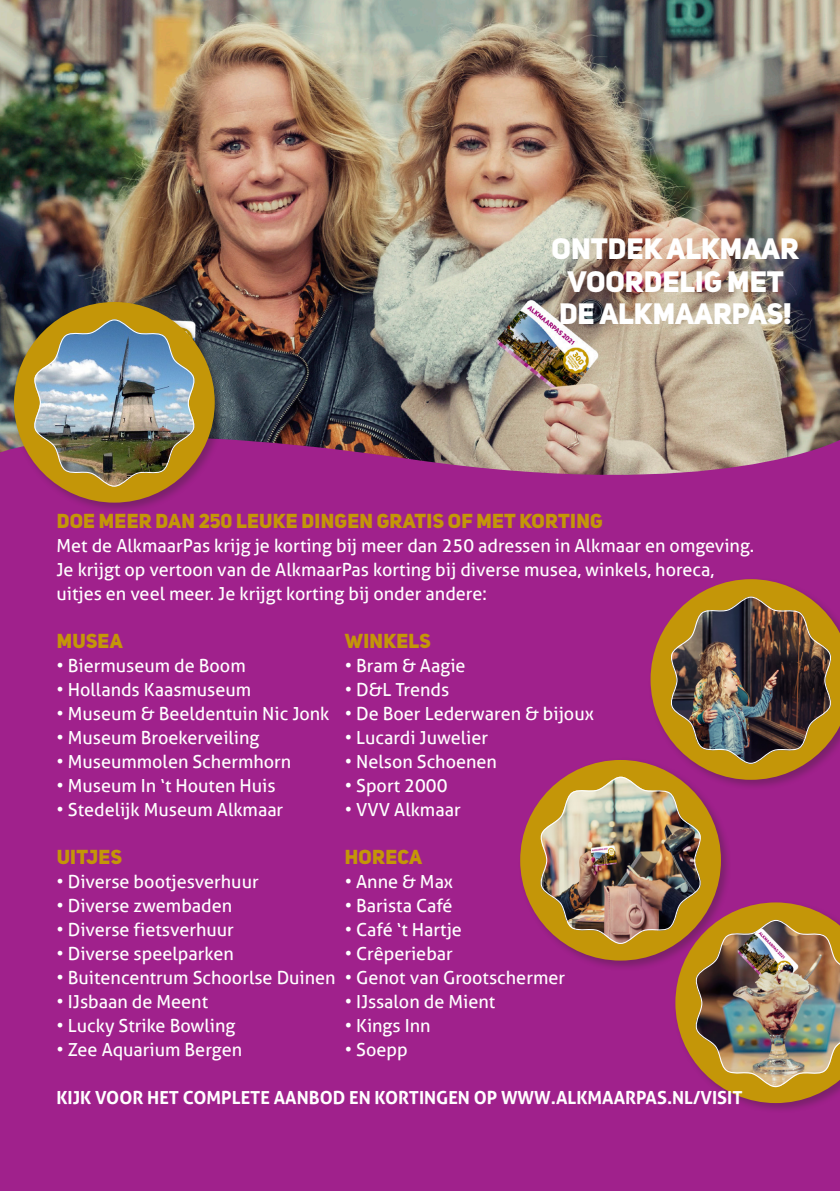
<style>
.page{position:relative;width:840px;height:1191px;background:#fff}
.page>*{position:absolute;margin:0;border:0;box-sizing:border-box;transform-origin:0 0}
.grote_kop_light_paar{font:800 29.2px "Uni Sans";color:#fff}
.Tussenkop_zwart{font:800 20px "Uni Sans";letter-spacing:.015em;color:#c49608}
.Bodytekst{font:800 20px "Uni Sans";letter-spacing:.015em;color:#c49608}
.Bodytekst-2{font:18px/24px "Aller";color:#fff}
.Bodytekst-3{font:700 18px "Aller";color:#fff}
</style>
<div class="page">
<img style="left:0;top:0;width:839px;height:413px">
<div style="left:0;top:413px;width:839px;height:778px;background:#a0218c"></div>
<div style="left:672px;top:900px;width:167px;height:213px;background:#231f20;opacity:.3"></div>
<div style="left:11px;top:299px;width:214px;height:214px;background:#231f20;opacity:.3"></div>
<div style="left:14px;top:302px;width:201px;height:200px;background:#c49608;border-radius:50%"></div>
<img style="left:32px;top:319px;width:164px;height:168px">
<div style="left:517px;top:757px;width:214px;height:214px;background:#a0218c"></div>
<div style="left:520px;top:760px;width:200px;height:200px;background:#c49608;border-radius:50%"></div>
<img style="left:538px;top:579px;width:301px;height:524px">
<p class="grote_kop_light_paar" style="left:551px;top:230px;width:249px">ONTDEK ALKMAAR</p>
<p class="grote_kop_light_paar" style="left:567px;top:263px;width:218px">VOORDELIG MET</p>
<p class="grote_kop_light_paar" style="left:558px;top:295px;width:234px">DE ALKMAARPAS!</p>
<p class="Tussenkop_zwart" style="left:57px;top:508px;width:547px">DOE MEER DAN 250 LEUKE DINGEN GRATIS OF MET KORTING</p>
<p class="Bodytekst-2" style="left:56px;top:534px;width:698px">Met de AlkmaarPas krijg je korting bij meer dan 250 adressen in Alkmaar en omgeving.<br>Je krijgt op vertoon van de AlkmaarPas korting bij diverse musea, winkels, horeca, uitjes en veel meer. Je krijgt korting bij onder andere:</p>
<p class="Tussenkop_zwart" style="left:57px;top:628px;width:67px">MUSEA</p>
<p class="Tussenkop_zwart" style="left:344px;top:628px;width:88px">WINKELS</p>
<p class="Bodytekst-2" style="left:56px;top:654px;width:191px">• Biermuseum de Boom</p>
<p class="Bodytekst-2" style="left:344px;top:654px;width:122px">• Bram &amp; Aagie</p>
<p class="Bodytekst-2" style="left:56px;top:678px;width:196px">• Hollands Kaasmuseum</p>
<p class="Bodytekst-2" style="left:344px;top:678px;width:106px">• D&amp;L Trends</p>
<p class="Bodytekst-2" style="left:56px;top:702px;width:538px">• Museum &amp; Beeldentuin Nic Jonk • De Boer Lederwaren &amp; bijoux</p>
<p class="Bodytekst-2" style="left:56px;top:726px;width:204px">• Museum Broekerveiling</p>
<p class="Bodytekst-2" style="left:344px;top:726px;width:145px">• Lucardi Juwelier</p>
<p class="Bodytekst-2" style="left:56px;top:750px;width:236px">• Museummolen Schermhorn</p>
<p class="Bodytekst-2" style="left:344px;top:750px;width:154px">• Nelson Schoenen</p>
<p class="Bodytekst-2" style="left:56px;top:774px;width:220px">• Museum In ‘t Houten Huis</p>
<p class="Bodytekst-2" style="left:344px;top:774px;width:104px">• Sport 2000</p>
<p class="Bodytekst-2" style="left:56px;top:798px;width:228px">• Stedelijk Museum Alkmaar</p>
<p class="Bodytekst-2" style="left:344px;top:798px;width:117px">• VVV Alkmaar</p>
<p class="Bodytekst" style="left:57px;top:844px;width:67px">UITJES</p>
<p class="Bodytekst" style="left:344px;top:844px;width:79px">HORECA</p>
<p class="Bodytekst-2" style="left:56px;top:870px;width:204px">• Diverse bootjesverhuur</p>
<p class="Bodytekst-2" style="left:344px;top:870px;width:110px">• Anne &amp; Max</p>
<p class="Bodytekst-2" style="left:56px;top:894px;width:177px">• Diverse zwembaden</p>
<p class="Bodytekst-2" style="left:344px;top:894px;width:109px">• Barista Café</p>
<p class="Bodytekst-2" style="left:56px;top:918px;width:179px">• Diverse fietsverhuur</p>
<p class="Bodytekst-2" style="left:344px;top:918px;width:119px">• Café ‘t Hartje</p>
<p class="Bodytekst-2" style="left:56px;top:942px;width:179px">• Diverse speelparken</p>
<p class="Bodytekst-2" style="left:344px;top:942px;width:110px">• Crêperiebar</p>
<p class="Bodytekst-2" style="left:56px;top:966px;width:510px">• Buitencentrum Schoorlse Duinen • Genot van Grootschermer</p>
<p class="Bodytekst-2" style="left:56px;top:990px;width:153px">• IJsbaan de Meent</p>
<p class="Bodytekst-2" style="left:344px;top:990px;width:152px">• IJssalon de Mient</p>
<p class="Bodytekst-2" style="left:56px;top:1014px;width:180px">• Lucky Strike Bowling</p>
<p class="Bodytekst-2" style="left:344px;top:1014px;width:87px">• Kings Inn</p>
<p class="Bodytekst-2" style="left:56px;top:1038px;width:187px">• Zee Aquarium Bergen</p>
<p class="Bodytekst-2" style="left:344px;top:1038px;width:64px">• Soepp</p>
<p class="Bodytekst-3" style="left:56px;top:1087px;width:687px">KIJK VOOR HET COMPLETE AANBOD EN KORTINGEN OP WWW.ALKMAARPAS.NL/VISIT</p>
</div>
